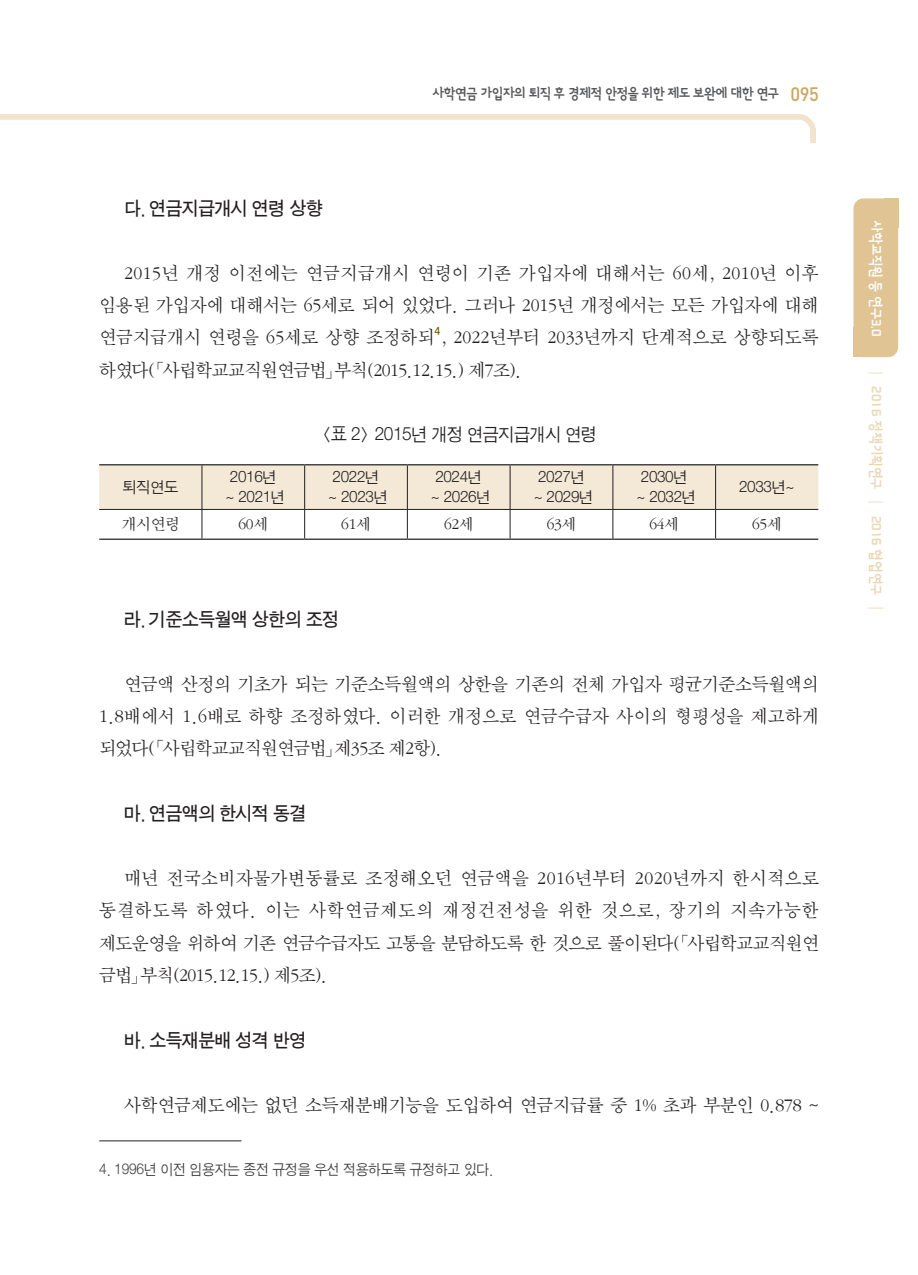
<style>
.page{position:relative;width:918px;height:1275px;background:#fff}
.page>*{position:absolute;margin:0;border:0;box-sizing:border-box;transform-origin:0 0}
.t1{font:19.25px/32.4px "Sand Sm";letter-spacing:-.005em;color:#231f20;text-align:justify}
.t2{font:19.25px "Sand Tg";letter-spacing:-.025em;color:#231f20}
.t3{font:19.25px "Sand Sm";letter-spacing:-.025em;color:#231f20}
.t4{font:18.38px "Sand Jg";letter-spacing:-.025em;color:#231f20}
.ÙÅÁ_Û{font:16.28px "Sand Sm";letter-spacing:-.02em;color:#231f20}
.ÙÅÁ_Û-2{font:15.75px "Sand Jg";letter-spacing:-.02em;color:#231f20}
.t5{font:14.88px "Sand Jg";letter-spacing:-.01em;color:#3e3e3f;scale:.95 1}
.ÙÅÁ_Û-3{font:14.88px "Sang Sang Title B";letter-spacing:-.03em;color:#57585a;scale:.95 1}
.ÙÅÁ_Û-4{font:14.88px "Sang Sang Title B";color:#e9d7b5;scale:.95 1}
.ÙÅÁ_Û-5{font:14.88px "Sang Sang Title B";color:#fff;scale:.95 1}
.t6{font:11.2px "Sand Kg";color:#7f5d1d}
.s1{font-family:"DIN";font-weight:500;font-size:19.25px;color:#cba65f}
</style>
<div class="page">
<svg style="left:99px;top:465px;width:719px;height:74px"></svg>
<hr style="left:99px;top:464px;width:103px;height:1px;background:#231f20">
<hr style="left:202px;top:464px;width:103px;height:1px;background:#231f20">
<hr style="left:305px;top:464px;width:102px;height:1px;background:#231f20">
<hr style="left:407px;top:464px;width:103px;height:1px;background:#231f20">
<hr style="left:510px;top:464px;width:103px;height:1px;background:#231f20">
<hr style="left:613px;top:464px;width:102px;height:1px;background:#231f20">
<hr style="left:715px;top:464px;width:103px;height:1px;background:#231f20">
<hr style="left:99px;top:539px;width:103px;height:1px;background:#231f20">
<hr style="left:202px;top:539px;width:103px;height:1px;background:#231f20">
<hr style="left:305px;top:539px;width:102px;height:1px;background:#231f20">
<hr style="left:407px;top:539px;width:103px;height:1px;background:#231f20">
<hr style="left:510px;top:539px;width:103px;height:1px;background:#231f20">
<hr style="left:613px;top:539px;width:102px;height:1px;background:#231f20">
<hr style="left:715px;top:539px;width:103px;height:1px;background:#231f20">
<hr style="left:99px;top:1140px;width:142px;height:1px;background:#231f20">
<svg style="left:0;top:114px;width:816px;height:29px"></svg>
<div style="left:853px;top:198px;width:45px;height:159px;background:#e0c494;border-radius:10px"></div>
<div style="left:853px;top:328px;width:14px;height:29px;background:#e0c494"></div>
<div style="left:884px;top:198px;width:14px;height:30px;background:#e0c494"></div>
<p class="t2" style="left:124px;top:199px;width:200px">다. 연금지급개시 연령 상향</p>
<p class="ÙÅÁ_Û-3" style="left:432px;top:87px;width:408px">사학연금 가입자의 퇴직 후 경제적 안정을 위한 제도 보완에 대한 연구 <span class="s1">095</span></p>
<p class="t1" style="left:99px;top:257px;width:721px;text-indent:25px">2015년 개정 이전에는 연금지급개시 연령이 기존 가입자에 대해서는 60세, 2010년 이후 임용된 가입자에 대해서는 65세로 되어 있었다. 그러나 2015년 개정에서는 모든 가입자에 대해 연금지급개시 연령을 65세로 상향 조정하되 , 2022년부터 2033년까지 단계적으로 상향되도록</p>
<p class="t6" style="left:434px;top:325px;width:8px">4</p>
<p class="t3" style="left:99px;top:361px;width:424px">하였다(「사립학교교직원연금법」부칙(2015.12.15.) 제7조).</p>
<p class="ÙÅÁ_Û-2" style="left:123px;top:479px;width:57px">퇴직연도</p>
<p class="ÙÅÁ_Û-2" style="left:230px;top:469px;width:48px">2016년</p>
<p class="ÙÅÁ_Û-2" style="left:225px;top:489px;width:61px">~ 2021년</p>
<p class="t4" style="left:321px;top:425px;width:277px">&lt;표 2&gt; 2015년 개정 연금지급개시 연령</p>
<p class="ÙÅÁ_Û-2" style="left:333px;top:469px;width:48px">2022년</p>
<p class="ÙÅÁ_Û-2" style="left:328px;top:489px;width:61px">~ 2023년</p>
<p class="ÙÅÁ_Û-2" style="left:435px;top:469px;width:48px">2024년</p>
<p class="ÙÅÁ_Û-2" style="left:431px;top:489px;width:61px">~ 2026년</p>
<p class="ÙÅÁ_Û-2" style="left:538px;top:469px;width:48px">2027년</p>
<p class="ÙÅÁ_Û-2" style="left:534px;top:489px;width:61px">~ 2029년</p>
<p class="ÙÅÁ_Û-2" style="left:641px;top:469px;width:48px">2030년</p>
<p class="ÙÅÁ_Û-2" style="left:636px;top:489px;width:61px">~ 2032년</p>
<p class="ÙÅÁ_Û-2" style="left:739px;top:479px;width:57px">2033년~</p>
<p class="ÙÅÁ_Û" style="left:122px;top:517px;width:59px">개시연령</p>
<p class="ÙÅÁ_Û" style="left:239px;top:517px;width:31px">60세</p>
<p class="ÙÅÁ_Û" style="left:341px;top:517px;width:31px">61세</p>
<p class="ÙÅÁ_Û" style="left:444px;top:517px;width:31px">62세</p>
<p class="ÙÅÁ_Û" style="left:547px;top:517px;width:31px">63세</p>
<p class="ÙÅÁ_Û" style="left:649px;top:517px;width:31px">64세</p>
<p class="ÙÅÁ_Û" style="left:752px;top:517px;width:31px">65세</p>
<p class="t2" style="left:124px;top:610px;width:217px">라. 기준소득월액 상한의 조정</p>
<p class="t1" style="left:99px;top:668px;width:721px;text-indent:25px">연금액 산정의 기초가 되는 기준소득월액의 상한을 기존의 전체 가입자 평균기준소득월액의 1.8배에서 1.6배로 하향 조정하였다. 이러한 개정으로 연금수급자 사이의 형평성을 제고하게 되었다(「사립학교교직원연금법」제35조 제2항).</p>
<p class="t2" style="left:124px;top:804px;width:184px">마. 연금액의 한시적 동결</p>
<p class="t1" style="left:99px;top:863px;width:721px;text-indent:25px">매년 전국소비자물가변동률로 조정해오던 연금액을 2016년부터 2020년까지 한시적으로 동결하도록 하였다. 이는 사학연금제도의 재정건전성을 위한 것으로, 장기의 지속가능한 제도운영을 위하여 기존 연금수급자도 고통을 분담하도록 한 것으로 풀이된다(「사립학교교직원연 금법」부칙(2015.12.15.) 제5조).</p>
<p class="t2" style="left:124px;top:1031px;width:184px">바. 소득재분배 성격 반영</p>
<p class="t1" style="left:124px;top:1089px;width:696px">사학연금제도에는 없던 소득재분배기능을 도입하여 연금지급률 중 1% 초과 부분인 0.878 ~</p>
<p class="t5" style="left:99px;top:1162px;width:416px">4. 1996년 이전 임용자는 종전 규정을 우선 적용하도록 규정하고 있다.</p>
<p class="ÙÅÁ_Û-5" style="left:883px;top:220px;width:124px;rotate:90deg">사학교직원 등 연구3.0</p>
<p class="ÙÅÁ_Û-4" style="left:883px;top:367px;width:262px;rotate:90deg">┃ 2016 정책기획연구 ┃ 2016 협업연구 ┃</p>
</div>
